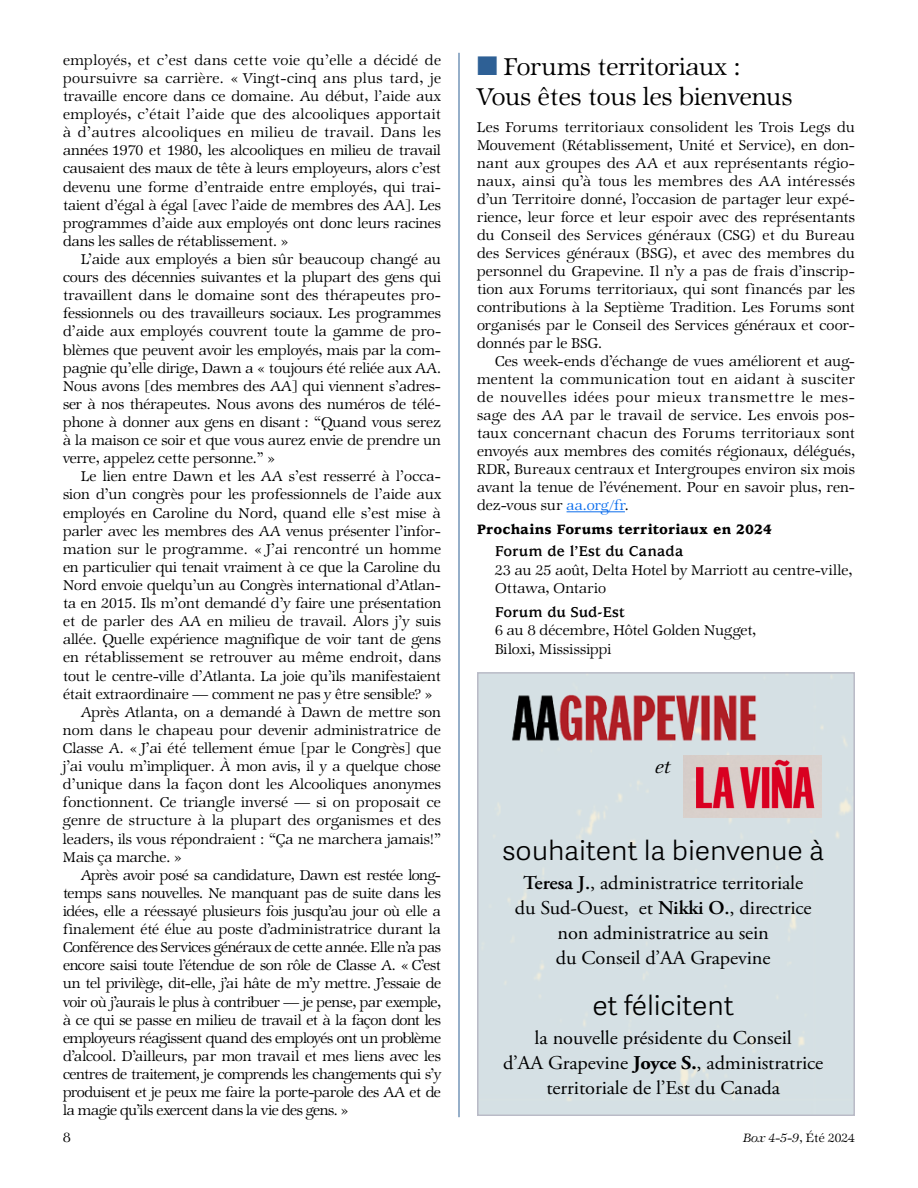
<style>
.page{position:relative;width:918px;height:1188px;background:#fff}
.page>*{position:absolute;margin:0;border:0;box-sizing:border-box;transform-origin:0 0}
.t1{font:300 27px/30px "Zapf Internatl IT Cby BT";color:#000}
.t2{font:300 27px "Adelle Sans";letter-spacing:-.005em;color:#000;scale:1.05 1}
.t3{font:italic 300 20.25px "Zapf Internatl IT Cby BT";color:#000;scale:1.05 1}
.t4{font:19.5px/24.9px "Adobe Garamond Pro";letter-spacing:-.005em;color:#000;text-align:center;scale:1.05 1}
.t5{font:300 15.75px/18.1px "Zapf Internatl IT Cby BT";letter-spacing:-.005em;color:#000;text-align:justify}
.t6{font:300 15.75px "Zapf Internatl IT Cby BT";letter-spacing:-.025em;color:#000}
.t7{font:300 15.75px "Zapf Internatl IT Cby BT";letter-spacing:-.03em;color:#000}
.t8{font:300 15.75px "Zapf Internatl IT Cby BT";letter-spacing:.015em;color:#000}
.t9{font:700 15.75px "Usherwood Std";letter-spacing:.01em;color:#000}
.t10{font:900 15px "Usherwood Std";letter-spacing:.02em;color:#000}
.t11{font:300 15px "Zapf Internatl IT Cby BT";color:#000}
.t12{font:italic 300 13.5px "Zapf Internatl IT Cby BT";color:#000}
.s1{color:#2e6095}
.s2{color:#0d6eec}
.s3{font-weight:600}
.s4{font-weight:700}
.s5{font-style:normal}
</style>
<div class="page">
<hr style="left:567px;top:511px;width:58px;height:1px;background:#0d6eec">
<hr style="left:459px;top:53px;width:1px;height:1064px;background:#2e6095">
<img style="left:683px;top:756px;width:138px;height:61px">
<img style="left:501px;top:690px;width:262px;height:54px">
<p class="t5" style="left:63px;top:51px;width:380px">employés, et c’est dans cette voie qu’elle a décidé de poursuivre sa carrière. « Vingt-cinq ans plus tard, je travaille encore dans ce domaine. Au début, l’aide aux employés, c’était l’aide que des alcooliques apportait à d’autres alcooliques en milieu de travail. Dans les années 1970 et 1980, les alcooliques en milieu de travail causaient des maux de tête à leurs employeurs, alors c’est devenu une forme d’entraide entre employés, qui trai&shy;taient d’égal à égal [avec l’aide de membres des AA]. Les programmes d’aide aux employés ont donc leurs racines dans les salles de rétablissement. »</p>
<p class="t5" style="left:63px;top:250px;width:380px;text-indent:18px">L’aide aux employés a bien sûr beaucoup changé au cours des décennies suivantes et la plupart des gens qui travaillent dans le domaine sont des thérapeutes pro&shy;fessionnels ou des travailleurs sociaux. Les programmes d’aide aux employés couvrent toute la gamme de pro&shy;blèmes que peuvent avoir les employés, mais par la com&shy;pagnie qu’elle dirige, Dawn a « toujours été reliée aux AA.<br>Nous avons [des membres des AA] qui viennent s’adres&shy;ser à nos thérapeutes. Nous avons des numéros de télé&shy;phone à donner aux gens en disant : “Quand vous serez à la maison ce soir et que vous aurez envie de prendre un verre, appelez cette personne.” »</p>
<p class="t5" style="left:81px;top:468px;width:361px">Le lien entre Dawn et les AA s’est resserré à l’occa-</p>
<p class="t5" style="left:63px;top:486px;width:380px">sion d’un congrès pour les professionnels de l’aide aux</p>
<p class="t5" style="left:63px;top:504px;width:379px">employés en Caroline du Nord, quand elle s’est mise à</p>
<p class="t5" style="left:63px;top:522px;width:380px">parler avec les membres des AA venus présenter l’infor-</p>
<p class="t8" style="left:63px;top:540px;width:380px">mation sur le programme. « J’ai rencontré un homme</p>
<p class="t5" style="left:63px;top:558px;width:379px">en particulier qui tenait vraiment à ce que la Caroline du</p>
<p class="t5" style="left:63px;top:576px;width:380px">Nord envoie quelqu’un au Congrès international d’Atlan-</p>
<p class="t5" style="left:63px;top:594px;width:380px">ta en 2015. Ils m’ont demandé d’y faire une présentation</p>
<p class="t5" style="left:63px;top:612px;width:380px">et de parler des AA en milieu de travail. Alors j’y suis</p>
<p class="t5" style="left:63px;top:631px;width:379px">allée. Quelle expérience magnifique de voir tant de gens</p>
<p class="t5" style="left:63px;top:649px;width:380px">en rétablissement se retrouver au même endroit, dans</p>
<p class="t5" style="left:63px;top:667px;width:380px">tout le centre-ville d’Atlanta. La joie qu’ils manifestaient</p>
<p class="t5" style="left:63px;top:685px;width:371px">était extraordinaire — comment ne pas y être sensible? »</p>
<p class="t5" style="left:81px;top:703px;width:361px">Après Atlanta, on a demandé à Dawn de mettre son</p>
<p class="t5" style="left:63px;top:721px;width:379px">nom dans le chapeau pour devenir administratrice de</p>
<p class="t5" style="left:63px;top:739px;width:380px">Classe A. « J’ai été tellement émue [par le Congrès] que</p>
<p class="t5" style="left:63px;top:757px;width:379px">j’ai voulu m’impliquer. À mon avis, il y a quelque chose</p>
<p class="t5" style="left:63px;top:776px;width:380px">d’unique dans la façon dont les Alcooliques anonymes</p>
<p class="t5" style="left:63px;top:794px;width:379px">fonctionnent. Ce triangle inversé — si on proposait ce</p>
<p class="t5" style="left:63px;top:812px;width:379px">genre de structure à la plupart des organismes et des</p>
<p class="t5" style="left:63px;top:830px;width:379px">leaders, ils vous répondraient : “Ça ne marchera jamais!”</p>
<p class="t5" style="left:63px;top:848px;width:120px">Mais ça marche. »</p>
<p class="t5" style="left:81px;top:866px;width:361px">Après avoir posé sa candidature, Dawn est restée long-</p>
<p class="t5" style="left:63px;top:884px;width:379px">temps sans nouvelles. Ne manquant pas de suite dans les</p>
<p class="t5" style="left:63px;top:902px;width:379px">idées, elle a réessayé plusieurs fois jusqu’au jour où elle a</p>
<p class="t5" style="left:63px;top:920px;width:379px">finalement été élue au poste d’administratrice durant la</p>
<p class="t5" style="left:63px;top:939px;width:380px">Conférence des Services généraux de cette année. Elle n’a pas</p>
<p class="t7" style="left:63px;top:956px;width:380px">encore saisi toute l’étendue de son rôle de Classe A. « C’est</p>
<p class="t5" style="left:63px;top:975px;width:380px">un tel privilège, dit-elle, j’ai hâte de m’y mettre. J’essaie de</p>
<p class="t6" style="left:63px;top:992px;width:379px">voir où j’aurais le plus à contribuer — je pense, par exemple,</p>
<p class="t6" style="left:63px;top:1011px;width:380px">à ce qui se passe en milieu de travail et à la façon dont les</p>
<p class="t6" style="left:63px;top:1029px;width:379px">employeurs réagissent quand des employés ont un problème</p>
<p class="t5" style="left:63px;top:1047px;width:380px">d’alcool. D’ailleurs, par mon travail et mes liens avec les</p>
<p class="t6" style="left:63px;top:1065px;width:379px">centres de traitement, je comprends les changements qui s’y</p>
<p class="t6" style="left:63px;top:1083px;width:379px">produisent et je peux me faire la porte-parole des AA et de</p>
<p class="t5" style="left:63px;top:1102px;width:287px">la magie qu’ils exercent dans la vie des gens. »</p>
<h1 class="t1" style="left:477px;top:52px;width:317px"><span class="s1">■</span> Forums territoriaux :<br>Vous êtes tous les bienvenus</h1>
<p class="t5" style="left:477px;top:118px;width:380px">Les Forums territoriaux consolident les Trois Legs du Mouvement (Rétablissement, Unité et Service), en don&shy;nant aux groupes des AA et aux représentants régio&shy;naux, ainsi qu’à tous les membres des AA intéressés d’un Territoire donné, l’occasion de partager leur expé&shy;rience, leur force et leur espoir avec des représentants du Conseil des Services généraux (CSG) et du Bureau des Services généraux (BSG), et avec des membres du personnel du Grapevine. Il n’y a pas de frais d’inscrip&shy;tion aux Forums territoriaux, qui sont financés par les contributions à la Septième Tradition. Les Forums sont organisés par le Conseil des Services généraux et coor&shy;donnés par le BSG.</p>
<p class="t5" style="left:477px;top:352px;width:380px;text-indent:18px">Ces week-ends d’échange de vues améliorent et aug&shy;mentent la communication tout en aidant à susciter de nouvelles idées pour mieux transmettre le mes&shy;sage des AA par le travail de service. Les envois pos&shy;taux concernant chacun des Forums territoriaux sont envoyés aux membres des comités régionaux, délégués, RDR, Bureaux centraux et Intergroupes environ six mois avant la tenue de l’événement. Pour en savoir plus, ren&shy;dez-vous sur <span class="s2">aa.org/fr</span>.</p>
<p class="t10" style="left:477px;top:521px;width:297px">Prochains Forums territoriaux en 2024</p>
<p class="t9" style="left:495px;top:542px;width:190px">Forum de l’Est du Canada</p>
<p class="t5" style="left:495px;top:561px;width:359px;line-height:18.8px">23 au 25 août, Delta Hotel by Marriott au centre-ville,<br>Ottawa, Ontario</p>
<p class="t9" style="left:495px;top:603px;width:131px">Forum du Sud-Est</p>
<p class="t5" style="left:495px;top:621px;width:262px;line-height:18.8px">6 au 8 décembre, Hôtel Golden Nugget,<br>Biloxi, Mississippi</p>
<p class="t3" style="left:656px;top:755px;width:16px">et</p>
<h1 class="t2" style="left:502px;top:834px;width:308px">souhaitent la bienvenue à</h1>
<p class="t4" style="left:515px;top:871px;width:284px"><span class="s3">Teresa J.</span>, administratrice territoriale du Sud-Ouest, et <span class="s3">Nikki O.</span>, directrice non administratrice au sein<br>du Conseil d’AA Grapevine</p>
<h1 class="t2" style="left:592px;top:990px;width:136px">et félicitent</h1>
<p class="t4" style="left:503px;top:1027px;width:306px">la nouvelle présidente du Conseil<br>d’AA Grapevine <span class="s4">Joyce S.</span>, administratrice territoriale de l’Est du Canada</p>
<p class="t11" style="left:63px;top:1128px;width:9px">8</p>
<p class="t12" style="left:744px;top:1130px;width:113px">Box 4-5-9, <span class="s5">Été 2024</span></p>
</div>
